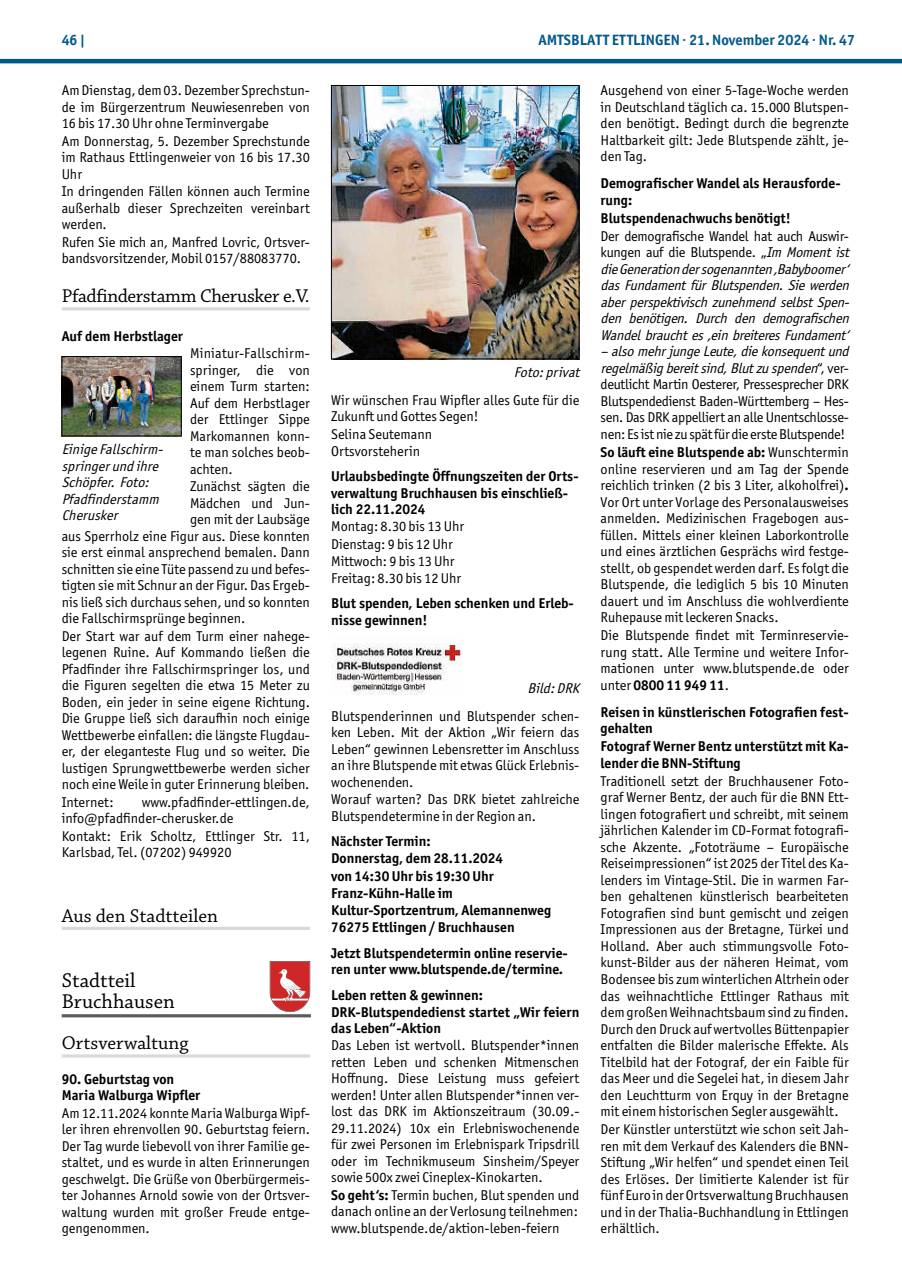
<style>
.page{position:relative;width:902px;height:1280px;background:#fff}
.page>*{position:absolute;margin:0;border:0;box-sizing:border-box;transform-origin:0 0}
.t1{font:21px/21px "Chaparral Pro";color:#000}
.t2{font:19.5px "Chaparral Pro";letter-spacing:-.005em;color:#000}
.t3{font:700 15px "Officina Sans ITC Pro";color:#01598b}
.t4{font:14.25px/16.5px "Officina Sans ITC Pro";color:#000}
.t5{font:700 14.25px/16.5px "Officina Sans ITC Pro";color:#000}
.t6{font:italic 14.25px/16.5px "Officina Sans ITC Pro";letter-spacing:-.02em;color:#000}
.s1{font-style:normal}
.s2{font-weight:700}
</style>
<div class="page">
<hr style="left:0;top:59px;width:901px;height:4px;background:#01598b">
<hr style="left:62px;top:307px;width:248px;height:3px;background:#d9d9d9">
<hr style="left:62px;top:927px;width:248px;height:3px;background:#d9d9d9">
<hr style="left:62px;top:1054px;width:248px;height:3px;background:#d9d9d9">
<img style="left:64px;top:358px;width:115px;height:76px">
<div style="left:62px;top:356px;width:119px;height:80px;border:1px solid #000"></div>
<hr style="left:62px;top:1014px;width:249px;height:3px;background:#5c5c5b">
<svg style="left:270px;top:961px;width:40px;height:51px"></svg>
<img style="left:333px;top:87px;width:244px;height:270px">
<div style="left:331px;top:85px;width:248px;height:274px;border:1px solid #000"></div>
<img style="left:331px;top:643px;width:132px;height:51px">
<p class="t3" style="left:62px;top:31px;width:25px">46 |</p>
<p class="t3" style="left:538px;top:31px;width:318px">AMTSBLATT ETTLINGEN · 21. November 2024 · Nr. 47</p>
<p class="t4" style="left:62px;top:82px;width:250px">Am Dienstag, dem 03. Dezember Sprechstun&shy;de im Bürgerzentrum Neuwiesenreben von 16 bis 17.30 Uhr ohne Terminvergabe<br>Am Donnerstag, 5. Dezember Sprechstunde im Rathaus Ettlingenweier von 16 bis 17.30<br>Uhr<br>In dringenden Fällen können auch Termine außerhalb dieser Sprechzeiten vereinbart werden.<br>Rufen Sie mich an, Manfred Lovric, Ortsver&shy;bandsvorsitzender, Mobil 0157/88083770.</p>
<h2 class="t2" style="left:62px;top:285px;width:249px">Pfadfinderstamm Cherusker e.V.</h2>
<p class="t5" style="left:62px;top:328px;width:123px">Auf dem Herbstlager</p>
<p class="t4" style="left:600px;top:82px;width:250px;text-align:justify">Ausgehend von einer 5-Tage-Woche werden in Deutschland täglich ca. 15.000 Blutspen&shy;den benötigt. Bedingt durch die begrenzte Haltbarkeit gilt: Jede Blutspende zählt, je&shy;den Tag.</p>
<p class="t5" style="left:600px;top:175px;width:242px">Demografischer Wandel als Herausforde&shy;rung:</p>
<p class="t5" style="left:600px;top:210px;width:192px">Blutspendenachwuchs benötigt!</p>
<p class="t6" style="left:600px;top:228px;width:253px"><span class="s1">Der demografische Wandel hat auch Auswir&shy;kungen auf die Blutspende. „</span>Im Moment ist dieGenerationdersogenannten‚Babyboomer‘ das Fundament für Blutspenden. Sie werden aber perspektivisch zunehmend selbst Spen&shy;den benötigen. Durch den demografischen Wandelbrauchtes‚einbreiteresFundament‘ –alsomehrjungeLeute,diekonsequentund regelmäßigbereitsind,Blutzuspenden<span class="s1">“, v e r - deutlicht Martin Oesterer, Pressesprecher DRK Blutspendedienst Baden-Württemberg – Hes&shy;sen. Das DRK appelliert an alle Unentschlosse&shy;nen: Es ist nie zu spät für die erste Blutspende!</span></p>
<p class="t4" style="left:600px;top:444px;width:250px;text-align:justify"><span class="s2">So läuft eine Blutspende ab:</span> Wunschtermin online reservieren und am Tag der Spende reichlich trinken (2 bis 3 Liter, alkoholfrei)<span class="s2">.<br></span>Vor Ort unter Vorlage des Personalausweises anmelden. Medizinischen Fragebogen aus&shy;füllen. Mittels einer kleinen Laborkontrolle und eines ärztlichen Gesprächs wird festge&shy;stellt, ob gespendet werden darf. Es folgt die Blutspende, die lediglich 5 bis 10 Minuten dauert und im Anschluss die wohlverdiente Ruhepause mit leckeren Snacks.</p>
<p class="t4" style="left:600px;top:627px;width:250px;text-align:justify">Die Blutspende findet mit Terminreservie&shy;rung statt. Alle Termine und weitere Infor&shy;mationen unter www.blutspende.de oder unter <span class="s2">0800 11 949 11</span>.</p>
<p class="t5" style="left:600px;top:703px;width:250px">Reisen in künstlerischen Fotografien fest&shy;gehalten</p>
<p class="t5" style="left:600px;top:738px;width:250px">Fotograf Werner Bentz unterstützt mit Ka&shy;lender die BNN-Stiftung</p>
<p class="t4" style="left:600px;top:773px;width:250px;text-align:justify">Traditionell setzt der Bruchhausener Foto&shy;graf Werner Bentz, der auch für die BNN Ett&shy;lingen fotografiert und schreibt, mit seinem jährlichen Kalender im CD-Format fotografi&shy;sche Akzente. „Fototräume – Europäische Reiseimpressionen“ ist 2025 der Titel des Ka&shy;lenders im Vintage-Stil. Die in warmen Far&shy;ben gehaltenen künstlerisch bearbeiteten Fotografien sind bunt gemischt und zeigen Impressionen aus der Bretagne, Türkei und Holland. Aber auch stimmungsvolle Foto&shy;kunst-Bilder aus der näheren Heimat, vom Bodensee bis zum winterlichen Altrhein oder das weihnachtliche Ettlinger Rathaus mit dem großen Weihnachtsbaum sind zu finden.<br>Durch den Druck auf wertvolles Büttenpapier entfalten die Bilder malerische Effekte. Als Titelbild hat der Fotograf, der ein Faible für das Meer und die Segelei hat, in diesem Jahr den Leuchtturm von Erquy in der Bretagne mit einem historischen Segler ausgewählt.</p>
<p class="t4" style="left:600px;top:1121px;width:250px;text-align:justify">Der Künstler unterstützt wie schon seit Jah&shy;ren mit dem Verkauf des Kalenders die BNN-Stiftung „Wir helfen“ und spendet einen Teil des Erlöses. Der limitierte Kalender ist für fünf Euro in der Ortsverwaltung Bruchhausen und in der Thalia-Buchhandlung in Ettlingen erhältlich.</p>
<p class="t4" style="left:190px;top:345px;width:121px">Miniatur-Fallschirm-</p>
<p class="t4" style="left:190px;top:362px;width:121px">springer, die von</p>
<p class="t4" style="left:190px;top:378px;width:121px">einem Turm starten:</p>
<p class="t4" style="left:190px;top:395px;width:121px">Auf dem Herbstlager</p>
<p class="t4" style="left:190px;top:411px;width:121px">der Ettlinger Sippe</p>
<p class="t4" style="left:190px;top:428px;width:121px">Markomannen konn-</p>
<p class="t4" style="left:190px;top:444px;width:121px">te man solches beob-</p>
<p class="t4" style="left:190px;top:461px;width:44px">achten.</p>
<p class="t4" style="left:190px;top:478px;width:121px">Zunächst sägten die</p>
<p class="t4" style="left:190px;top:495px;width:121px">Mädchen und Jun-</p>
<p class="t4" style="left:190px;top:511px;width:121px">gen mit der Laubsäge</p>
<p class="t4" style="left:62px;top:528px;width:250px">aus Sperrholz eine Figur aus. Diese konnten</p>
<p class="t4" style="left:62px;top:544px;width:250px">sie erst einmal ansprechend bemalen. Dann</p>
<p class="t4" style="left:62px;top:561px;width:250px">schnitten sie eine Tüte passend zu und befes-</p>
<p class="t4" style="left:62px;top:577px;width:250px">tigten sie mit Schnur an der Figur. Das Ergeb-</p>
<p class="t4" style="left:62px;top:594px;width:250px">nis ließ sich durchaus sehen, und so konnten</p>
<p class="t4" style="left:62px;top:610px;width:185px">die Fallschirmsprünge beginnen.</p>
<p class="t4" style="left:62px;top:628px;width:250px">Der Start war auf dem Turm einer nahege-</p>
<p class="t4" style="left:62px;top:644px;width:250px">legenen Ruine. Auf Kommando ließen die</p>
<p class="t4" style="left:62px;top:661px;width:250px">Pfadfinder ihre Fallschirmspringer los, und</p>
<p class="t4" style="left:62px;top:677px;width:250px">die Figuren segelten die etwa 15 Meter zu</p>
<p class="t4" style="left:62px;top:694px;width:250px">Boden, ein jeder in seine eigene Richtung.</p>
<p class="t4" style="left:62px;top:710px;width:250px">Die Gruppe ließ sich daraufhin noch einige</p>
<p class="t4" style="left:62px;top:727px;width:250px">Wettbewerbe einfallen: die längste Flugdau-</p>
<p class="t4" style="left:62px;top:743px;width:250px">er, der eleganteste Flug und so weiter. Die</p>
<p class="t4" style="left:62px;top:760px;width:250px">lustigen Sprungwettbewerbe werden sicher</p>
<p class="t4" style="left:62px;top:776px;width:249px">noch eine Weile in guter Erinnerung bleiben.</p>
<p class="t4" style="left:62px;top:794px;width:54px">Internet:</p>
<p class="t6" style="left:514px;top:364px;width:71px">Foto:privat</p>
<p class="t4" style="left:331px;top:391px;width:250px;line-height:17px">Wir wünschen Frau Wipfler alles Gute für die<br>Zukunft und Gottes Segen!<br>Selina Seutemann<br>Ortsvorsteherin</p>
<p class="t5" style="left:331px;top:468px;width:249px">Urlaubsbedingte Öffnungszeiten der Orts&shy;verwaltung Bruchhausen bis einschließ&shy;lich 22.11.2024</p>
<p class="t4" style="left:331px;top:518px;width:135px;line-height:17.1px">Montag: 8.30 bis 13 Uhr<br>Dienstag: 9 bis 12 Uhr<br>Mittwoch: 9 bis 13 Uhr<br>Freitag: 8.30 bis 12 Uhr</p>
<p class="t5" style="left:331px;top:595px;width:244px">Blut spenden, Leben schenken und Erleb&shy;nisse gewinnen!</p>
<p class="t6" style="left:62px;top:441px;width:106px">EinigeFallschirm&shy;springerundihre<br>Schöpfer. Foto:<br>Pfadfinderstamm<br>Cherusker</p>
<p class="t6" style="left:527px;top:680px;width:57px">Bild:DRK</p>
<p class="t4" style="left:331px;top:708px;width:250px">Blutspenderinnen und Blutspender schen&shy;ken Leben. Mit der Aktion „Wir feiern das Leben“ gewinnen Lebensretter im Anschluss an ihre Blutspende mit etwas Glück Erlebnis&shy;wochenenden.<br>Worauf warten? Das DRK bietet zahlreiche Blutspendetermine in der Region an.</p>
<p class="t5" style="left:331px;top:833px;width:221px;line-height:17.1px">Nächster Termin:<br>Donnerstag, dem 28.11.2024<br>von 14:30 Uhr bis 19:30 Uhr<br>Franz-Kühn-Halle im<br>Kultur-Sportzentrum, Alemannenweg<br>76275 Ettlingen / Bruchhausen</p>
<p class="t5" style="left:331px;top:944px;width:238px">Jetzt Blutspendetermin online reservie&shy;ren unter www.blutspende.de/termine.</p>
<p class="t5" style="left:331px;top:986px;width:250px">Leben retten &amp; gewinnen:<br>DRK-Blutspendedienst startet „Wir feiern das Leben“-Aktion</p>
<p class="t4" style="left:331px;top:1037px;width:250px">Das Leben ist wertvoll. Blutspender*innen retten Leben und schenken Mitmenschen Hoffnung. Diese Leistung muss gefeiert werden! Unter allen Blutspender*innen ver&shy;lost das DRK im Aktionszeitraum (30.09.- 29.11.2024) 10x ein Erlebniswochenende für zwei Personen im Erlebnispark Tripsdrill oder im Technikmuseum Sinsheim/Speyer sowie 500x zwei Cineplex-Kinokarten.<br><span class="s2">So geht‘s:</span> Termin buchen, Blut spenden und danach online an der Verlosung teilnehmen: www.blutspende.de/aktion-leben-feiern</p>
<p class="t4" style="left:62px;top:793px;width:250px;text-indent:80px">www.pfadfinder-ettlingen.de, info@pfadfinder-cherusker.de<br>Kontakt: Erik Scholtz, Ettlinger Str. 11, Karlsbad, Tel. (07202) 949920</p>
<h2 class="t2" style="left:62px;top:905px;width:158px">Aus den Stadtteilen</h2>
<h1 class="t1" style="left:62px;top:970px;width:115px">Stadtteil<br>Bruchhausen</h1>
<h2 class="t2" style="left:62px;top:1032px;width:128px">Ortsverwaltung</h2>
<p class="t5" style="left:62px;top:1070px;width:140px">90. Geburtstag von<br>Maria Walburga Wipfler</p>
<p class="t4" style="left:62px;top:1104px;width:250px;text-align:justify">Am 12.11.2024 konnte Maria Walburga Wipf&shy;ler ihren ehrenvollen 90. Geburtstag feiern.<br>Der Tag wurde liebevoll von ihrer Familie ge&shy;staltet, und es wurde in alten Erinnerungen geschwelgt. Die Grüße von Oberbürgermeis&shy;ter Johannes Arnold sowie von der Ortsver&shy;waltung wurden mit großer Freude entge&shy;gengenommen.</p>
</div>
